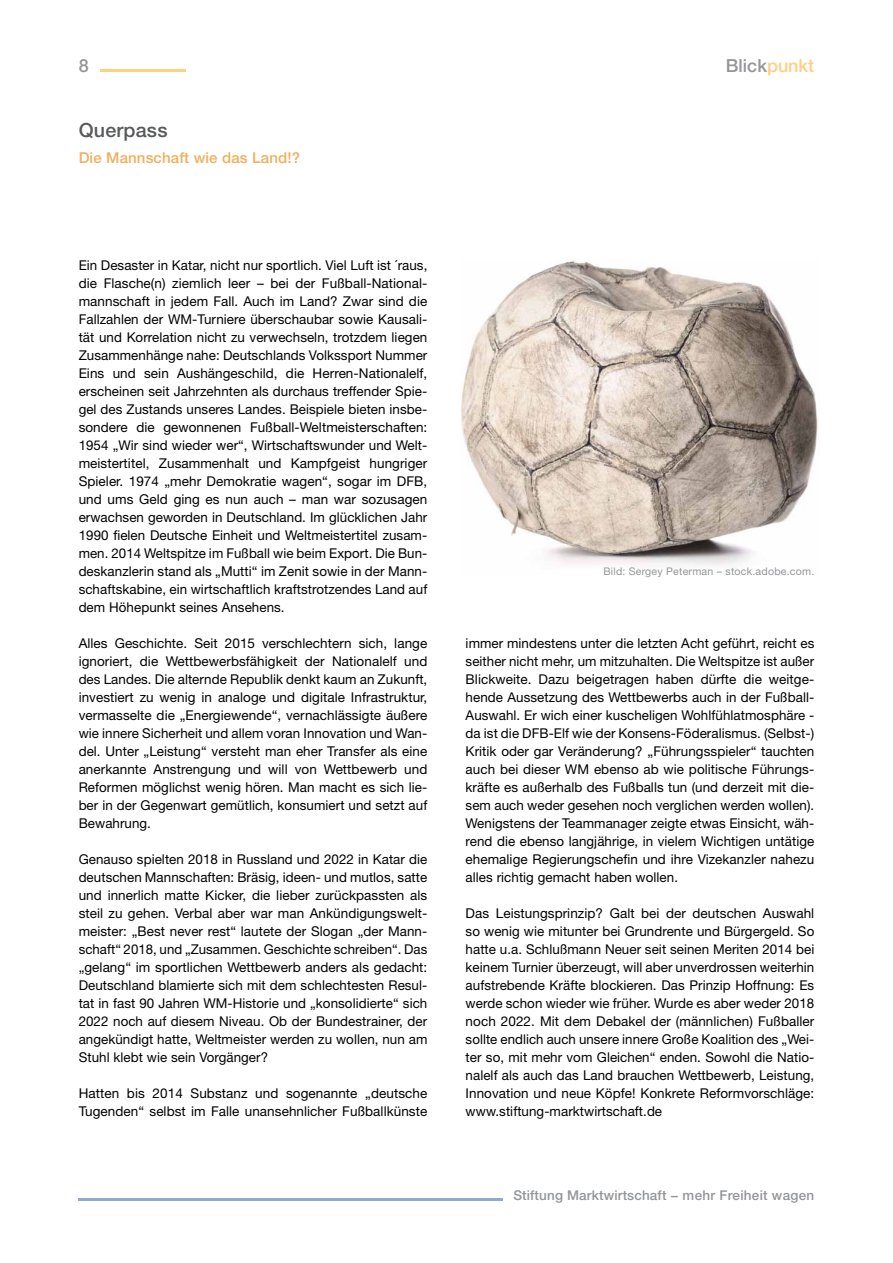
<style>
.page{position:relative;width:893px;height:1263px;background:#fff}
.page>*{position:absolute;margin:0;border:0;box-sizing:border-box;transform-origin:0 0}
.t1{font:500 19.5px "Helvetica Neue LT Pro";letter-spacing:.01em;color:#58595b}
.t2{font:500 18px "Helvetica Neue LT Pro";color:#939598}
.t3{font:500 15px "Helvetica Neue LT Pro";letter-spacing:.01em;color:#efb05e}
.t4{font:13.5px/18px "Helvetica Neue LT Pro";letter-spacing:.005em;color:#000;text-align:justify}
.t5{font:500 13.5px "Helvetica Neue LT Pro";letter-spacing:.01em;color:#939598}
.t6{font:10.5px "Helvetica Neue LT Pro";letter-spacing:.02em;color:#939598}
.s1{color:#ffcf82}
</style>
<div class="page">
<hr style="left:79px;top:1198px;width:424px;height:3px;background:#95a9ca">
<hr style="left:100px;top:70px;width:85px;height:2px;background:#ffcf82">
<img style="left:461px;top:260px;width:357px;height:305px">
<h2 class="t2" style="left:79px;top:55px;width:12px">8</h2>
<h2 class="t2" style="left:726px;top:55px;width:90px">Blick<span class="s1">punkt</span></h2>
<h1 class="t1" style="left:79px;top:118px;width:90px">Querpass</h1>
<p class="t3" style="left:79px;top:149px;width:223px">Die Mannschaft wie das Land!?</p>
<p class="t4" style="left:79px;top:256px;width:350px">Ein Desaster in Katar, nicht nur sportlich. Viel Luft ist ´raus, die Flasche(n) ziemlich leer – bei der Fußball-National&shy;mannschaft in jedem Fall. Auch im Land? Zwar sind die Fallzahlen der WM-Turniere überschaubar sowie Kausali&shy;tät und Korrelation nicht zu verwechseln, trotzdem liegen Zusammenhänge nahe: Deutschlands Volkssport Nummer Eins und sein Aushängeschild, die Herren-Nationalelf, erscheinen seit Jahrzehnten als durchaus treffender Spie&shy;gel des Zustands unseres Landes. Beispiele bieten insbe&shy;sondere die gewonnenen Fußball-Weltmeisterschaften:<br>1954 „Wir sind wieder wer“, Wirtschaftswunder und Welt&shy;meistertitel, Zusammenhalt und Kampfgeist hungriger Spieler. 1974 „mehr Demokratie wagen“, sogar im DFB, und ums Geld ging es nun auch – man war sozusagen erwachsen geworden in Deutschland. Im glücklichen Jahr 1990 fielen Deutsche Einheit und Weltmeistertitel zusam&shy;men. 2014 Weltspitze im Fußball wie beim Export. Die Bun&shy;deskanzlerin stand als „Mutti“ im Zenit sowie in der Mann&shy;schaftskabine, ein wirtschaftlich kraftstrotzendes Land auf dem Höhepunkt seines Ansehens.</p>
<p class="t4" style="left:79px;top:634px;width:350px">Alles Geschichte. Seit 2015 verschlechtern sich, lange ignoriert, die Wettbewerbsfähigkeit der Nationalelf und des Landes. Die alternde Republik denkt kaum an Zukunft, investiert zu wenig in analoge und digitale Infrastruktur, vermasselte die „Energiewende“, vernachlässigte äußere wie innere Sicherheit und allem voran Innovation und Wan&shy;del. Unter „Leistung“ versteht man eher Transfer als eine anerkannte Anstrengung und will von Wettbewerb und Reformen möglichst wenig hören. Man macht es sich lie&shy;ber in der Gegenwart gemütlich, konsumiert und setzt auf Bewahrung.</p>
<p class="t4" style="left:79px;top:850px;width:350px">Genauso spielten 2018 in Russland und 2022 in Katar die deutschen Mannschaften: Bräsig, ideen- und mutlos, satte und innerlich matte Kicker, die lieber zurückpassten als steil zu gehen. Verbal aber war man Ankündigungswelt&shy;meister: „Best never rest“ lautete der Slogan „der Mann&shy;schaft“ 2018, und „Zusammen. Geschichte schreiben“. Das „gelang“ im sportlichen Wettbewerb anders als gedacht:<br>Deutschland blamierte sich mit dem schlechtesten Resul&shy;tat in fast 90 Jahren WM-Historie und „konsolidierte“ sich 2022 noch auf diesem Niveau. Ob der Bundestrainer, der angekündigt hatte, Weltmeister werden zu wollen, nun am Stuhl klebt wie sein Vorgänger?</p>
<p class="t4" style="left:79px;top:1084px;width:350px">Hatten bis 2014 Substanz und sogenannte „deutsche<br>Tugenden“ selbst im Falle unansehnlicher Fußballkünste</p>
<p class="t6" style="left:603px;top:565px;width:212px">Bild: Sergey Peterman – stock.adobe.com.</p>
<p class="t4" style="left:466px;top:634px;width:350px">immer mindestens unter die letzten Acht geführt, reicht es seither nicht mehr, um mitzuhalten. Die Weltspitze ist außer Blickweite. Dazu beigetragen haben dürfte die weitge&shy;hende Aussetzung des Wettbewerbs auch in der Fußball-Auswahl. Er wich einer kuscheligen Wohlfühlatmosphäre - da ist die DFB-Elf wie der Konsens-Föderalismus. (Selbst-)<br>Kritik oder gar Veränderung? „Führungsspieler“ tauchten auch bei dieser WM ebenso ab wie politische Führungs&shy;kräfte es außerhalb des Fußballs tun (und derzeit mit die&shy;sem auch weder gesehen noch verglichen werden wollen).<br>Wenigstens der Teammanager zeigte etwas Einsicht, wäh&shy;rend die ebenso langjährige, in vielem Wichtigen untätige ehemalige Regierungschefin und ihre Vizekanzler nahezu alles richtig gemacht haben wollen.</p>
<p class="t4" style="left:466px;top:904px;width:350px">Das Leistungsprinzip? Galt bei der deutschen Auswahl so wenig wie mitunter bei Grundrente und Bürgergeld. So hatte u.a. Schlußmann Neuer seit seinen Meriten 2014 bei keinem Turnier überzeugt, will aber unverdrossen weiterhin aufstrebende Kräfte blockieren. Das Prinzip Hoffnung: Es werde schon wieder wie früher. Wurde es aber weder 2018 noch 2022. Mit dem Debakel der (männlichen) Fußballer sollte endlich auch unsere innere Große Koalition des „Wei&shy;ter so, mit mehr vom Gleichen“ enden. Sowohl die Natio&shy;nalelf als auch das Land brauchen Wettbewerb, Leistung, Innovation und neue Köpfe! Konkrete Reformvorschläge: www.stiftung-marktwirtschaft.de</p>
<p class="t5" style="left:513px;top:1187px;width:302px">Stiftung Marktwirtschaft − mehr Freiheit wagen</p>
</div>
